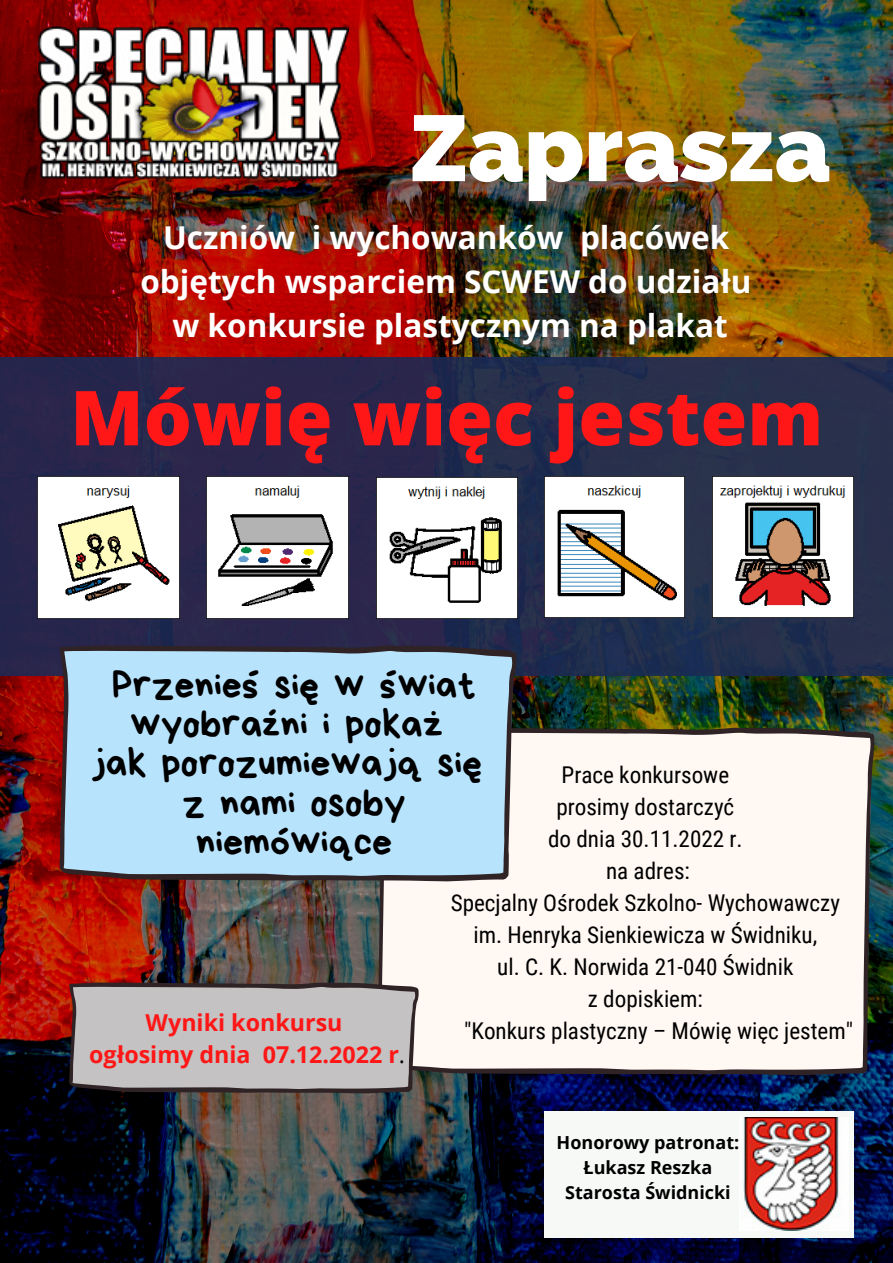
<style>
.page{position:relative;width:893px;height:1263px;background:#fff}
.page>*{position:absolute;margin:0;border:0;box-sizing:border-box;transform-origin:0 0}
.t1{font:800 93.07px "Raleway";color:#fff}
.t2{font:800 75.82px "Open Sans";color:#ff1616}
.t3{font:39.75px/39.4px "Bryndan Write";color:#000;text-align:center}
.t4{font:700 31.5px/43.9px "Open Sans";color:#fff;text-align:center}
.t5{font:700 23.25px "Open Sans";color:#ff1616}
.t6{font:23.1px/32.1px "Roboto Condensed";color:#000;text-align:center}
.t7{font:700 18px/24.8px "Open Sans";color:#000;text-align:center}
.s1{font-weight:400;color:#000}
</style>
<div class="page">
<img style="left:0;top:0;width:893px;height:1263px">
<svg style="left:0;top:358px;width:893px;height:318px;background:#272a4c"></svg>
<div style="left:377px;top:728px;width:497px;height:347px;background:#fff8f3"></div>
<svg style="left:59px;top:645px;width:458px;height:236px;background:#add2ea"></svg>
<svg style="left:69px;top:982px;width:350px;height:111px;background:#b3afaf"></svg>
<img style="left:38px;top:477px;width:142px;height:142px">
<img style="left:207px;top:477px;width:141px;height:142px">
<img style="left:376px;top:477px;width:141px;height:141px">
<img style="left:544px;top:477px;width:141px;height:141px">
<img style="left:712px;top:477px;width:141px;height:141px">
<img style="left:38px;top:27px;width:310px;height:151px">
<div style="left:544px;top:1111px;width:309px;height:126px;background:#f7f9f7"></div>
<img style="left:743px;top:1117px;width:96px;height:113px">
<h1 class="t1" style="left:410px;top:94px;width:422px">Zaprasza</h1>
<h3 class="t4" style="left:140px;top:215px;width:613px">Uczniów i wychowanków placówek objętych wsparciem SCWEW do udziału w konkursie plastycznym na plakat</h3>
<h2 class="t2" style="left:70px;top:364px;width:754px">Mówię więc jestem</h2>
<h3 class="t3" style="left:91px;top:665px;width:392px">Przenieś się w świat wyobraźni i pokaż<br>jak porozumiewają się z nami osoby niemówiące</h3>
<p class="t6" style="left:451px;top:758px;width:391px">Prace konkursowe<br>prosimy dostarczyć<br>do dnia 30.11.2022 r.<br>na adres:<br>Specjalny Ośrodek Szkolno- Wychowawczy im. Henryka Sienkiewicza w Świdniku,<br>ul. C. K. Norwida 21-040 Świdnik<br>z dopiskiem:</p>
<p class="t5" style="left:146px;top:1006px;width:198px">Wyniki konkursu</p>
<p class="t6" style="left:464px;top:1015px;width:390px">"Konkurs plastyczny – Mówię więc jestem"</p>
<p class="t5" style="left:89px;top:1038px;width:317px">ogłosimy dnia 07.12.2022 r<span class="s1">.</span></p>
<p class="t7" style="left:556px;top:1130px;width:184px">Honorowy patronat:<br>Łukasz Reszka<br>Starosta Świdnicki</p>
</div>
